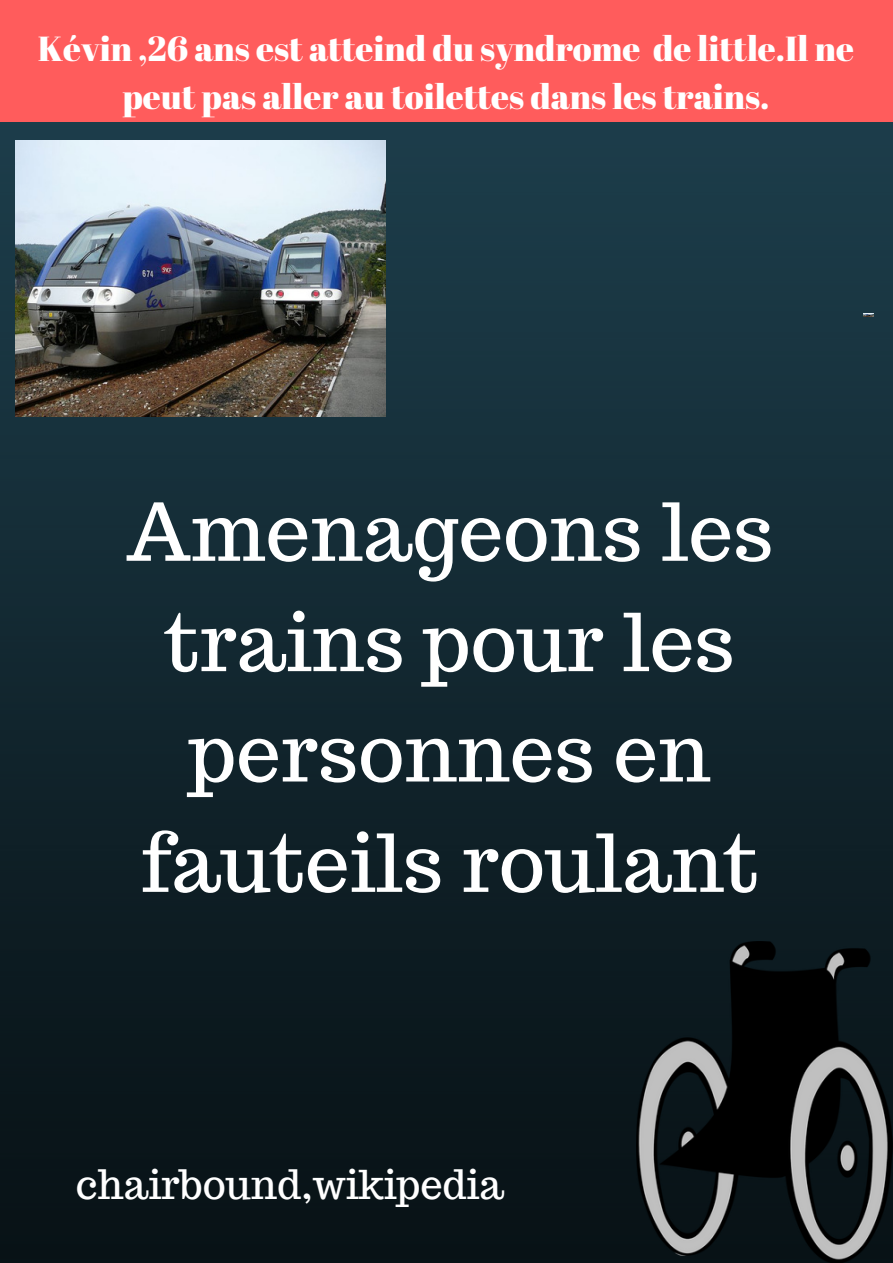
<style>
.page{position:relative;width:893px;height:1263px;background:#fff}
.page>*{position:absolute;margin:0;border:0;box-sizing:border-box;transform-origin:0 0}
.t1{font:79.5px/110.4px "Trocchi";color:#fff;text-align:center}
.t2{font:39.75px "Trocchi";color:#fff}
.t3{font:34.8px/48.4px "Abril Fatface";color:#fff;text-align:center}
</style>
<div class="page">
<img style="left:0;top:122px;width:893px;height:1141px">
<div style="left:0;top:0;width:893px;height:122px;background:#ff5c5c"></div>
<img style="left:636px;top:941px;width:257px;height:322px">
<img style="left:16px;top:141px;width:369px;height:276px">
<svg style="left:864px;top:313px;width:10px;height:3px"></svg>
<p class="t3" style="left:38px;top:23px;width:818px">Kévin ,26 ans est atteind du syndrome de little.Il ne peut pas aller au toilettes dans les trains.</p>
<h1 class="t1" style="left:126px;top:476px;width:649px">Amenageons les trains pour les personnes en fauteils roulant</h1>
<p class="t2" style="left:76px;top:1159px;width:430px">chairbound,wikipedia</p>
</div>
